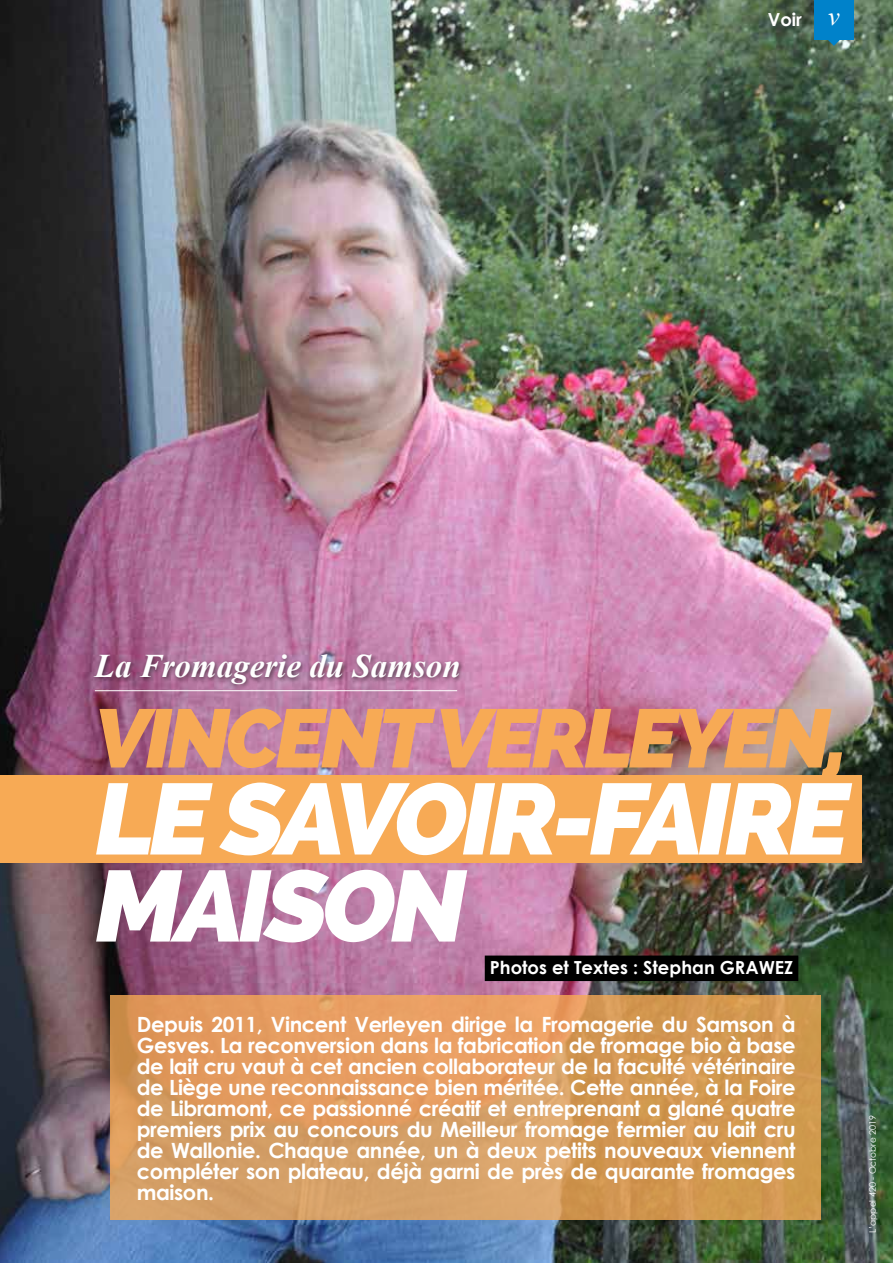
<style>
.page{position:relative;width:893px;height:1263px;background:#fff}
.page>*{position:absolute;margin:0;border:0;box-sizing:border-box;transform-origin:0 0}
.t1{font:italic 800 100.5px/87px "Raleway";color:#fff}
.t2{font:italic 800 82.5px "Raleway";color:#f7aa55}
.t3{font:italic 700 33px "Times New Roman";color:#fff}
.t4{font:italic 26.1px "Times New Roman";color:#fff}
.t5{font:700 21px/21px "Century Gothic";letter-spacing:-.02em;color:#fff;text-align:justify}
.t6{font:700 18px "Century Gothic";color:#fff}
.t7{font:9px "Century Gothic";color:#fff}
</style>
<div class="page">
<img style="left:0;top:0;width:893px;height:1263px">
<div style="left:814px;top:0;width:40px;height:39px;background:#0082ca"></div>
<svg style="left:827px;top:39px;width:13px;height:7px"></svg>
<div style="left:0;top:776px;width:862px;height:87px;background:#f7aa55"></div>
<div style="left:485px;top:955px;width:313px;height:26px;background:#000"></div>
<svg style="left:111px;top:995px;width:710px;height:224px"></svg>
<div style="left:91px;top:652px;width:374px;height:38px;background:#000;opacity:.54"></div>
<hr style="left:95px;top:690px;width:362px;height:1px;background:#fff">
<p class="t6" style="left:768px;top:8px;width:36px">Voir</p>
<p class="t4" style="left:828px;top:2px;width:13px">v</p>
<h3 class="t3" style="left:95px;top:648px;width:367px">La Fromagerie du Samson</h3>
<h2 class="t2" style="left:90px;top:691px;width:772px">VINCENT VERLEYEN,</h2>
<h1 class="t1" style="left:90px;top:776px;width:776px">LE SAVOIR-FAIRE<br>MAISON</h1>
<p class="t6" style="left:490px;top:956px;width:305px">Photos et Textes : Stephan GRAWEZ</p>
<p class="t5" style="left:137px;top:1013px;width:660px">Depuis 2011, Vincent Verleyen dirige la Fromagerie du Samson à Gesves. La reconversion dans la fabrication de fromage bio à base de lait cru vaut à cet ancien collaborateur de la faculté vétérinaire de Liège une reconnaissance bien méritée. Cette année, à la Foire de Libramont, ce passionné créatif et entreprenant a glané quatre premiers prix au concours du Meilleur fromage fermier au lait cru de Wallonie. Chaque année, un à deux petits nouveaux viennent compléter son plateau, déjà garni de près de quarante fromages maison.</p>
<p class="t7" style="left:867px;top:1233px;width:120px;rotate:-90deg">L’appel 420 - Octobre 2019</p>
</div>
